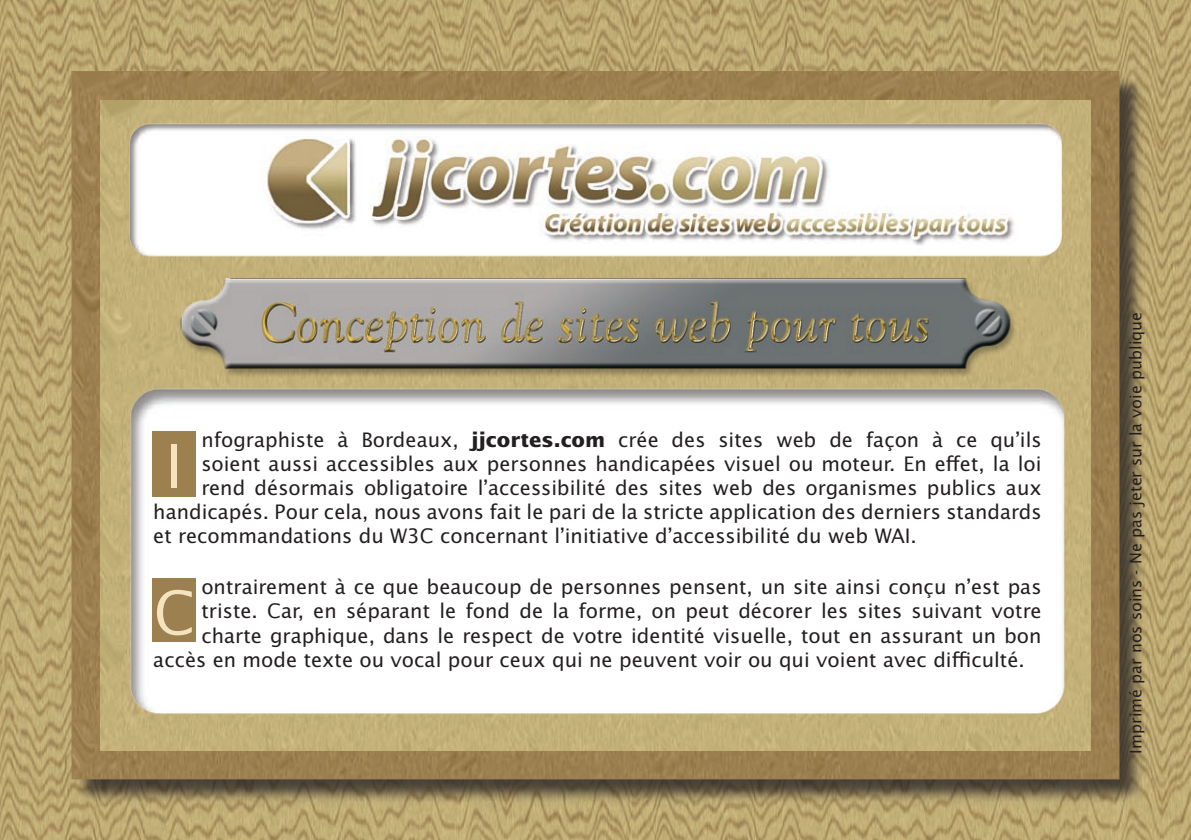
<style>
.page{position:relative;width:1191px;height:840px;background:#fff}
.page>*{position:absolute;margin:0;border:0;box-sizing:border-box;transform-origin:0 0}
.t1{font:60px "Lucida Sans";color:#f4e3be}
.t2{font:20px "Lucida Sans";color:#231f20}
.t3{font:16px "Lucida Sans";color:#231f20}
.s1{font-weight:700}
</style>
<div class="page">
<img style="left:0;top:0;width:1191px;height:839px">
<div style="left:72px;top:72px;width:1074px;height:734px;background:#231f20;opacity:.75"></div>
<img style="left:73px;top:73px;width:1044px;height:704px">
<div style="left:100px;top:100px;width:990px;height:650px;background:#c3b079"></div>
<img style="left:109px;top:113px;width:972px;height:153px">
<img style="left:170px;top:277px;width:850px;height:100px">
<img style="left:126px;top:383px;width:943px;height:335px">
<div style="left:153px;top:430px;width:43px;height:65px;background:#9c8050"></div>
<div style="left:153px;top:578px;width:43px;height:64px;background:#9c8050"></div>
<p class="t2" style="left:201px;top:427px;width:842px">nfographiste à Bordeaux, <span class="s1">jjcortes.com</span> crée des sites web de façon à ce qu’ils</p>
<p class="t2" style="left:201px;top:451px;width:841px">soient aussi accessibles aux personnes handicapées visuel ou moteur. En effet, la loi</p>
<p class="t2" style="left:201px;top:475px;width:842px">rend désormais obligatoire l’accessibilité des sites web des organismes publics aux</p>
<p class="t2" style="left:153px;top:499px;width:890px">handicapés. Pour cela, nous avons fait le pari de la stricte application des derniers standards</p>
<p class="t2" style="left:153px;top:523px;width:765px">et recommandations du W3C concernant l’initiative d’accessibilité du web WAI.</p>
<p class="t1" style="left:166px;top:428px;width:19px">I</p>
<p class="t2" style="left:201px;top:574px;width:841px">ontrairement à ce que beaucoup de personnes pensent, un site ainsi conçu n’est pas</p>
<p class="t2" style="left:201px;top:598px;width:841px">triste. Car, en séparant le fond de la forme, on peut décorer les sites suivant votre</p>
<p class="t2" style="left:201px;top:622px;width:842px">charte graphique, dans le respect de votre identité visuelle, tout en assurant un bon</p>
<p class="t2" style="left:153px;top:646px;width:873px">accès en mode texte ou vocal pour ceux qui ne peuvent voir ou qui voient avec difficulté.</p>
<p class="t1" style="left:154px;top:575px;width:43px">C</p>
<p class="t3" style="left:1125px;top:753px;width:443px;rotate:-90deg">Imprimé par nos soins - Ne pas jeter sur la voie publique</p>
</div>
